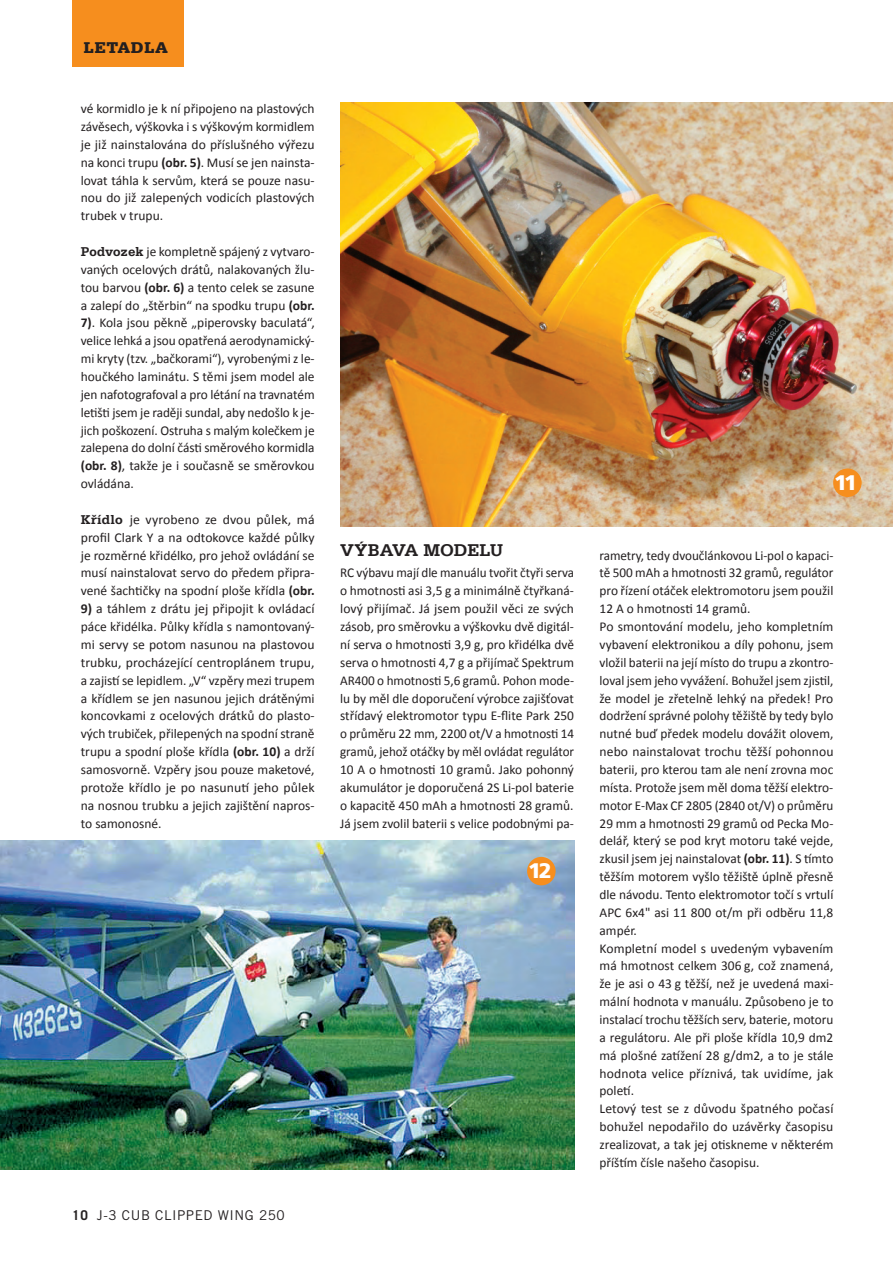
<style>
.page{position:relative;width:893px;height:1263px;background:#fff}
.page>*{position:absolute;margin:0;border:0;box-sizing:border-box;transform-origin:0 0}
.t1{font:900 21.15px "Frutiger CE";color:#fff}
.t2{font:700 18px "Serifa CE";letter-spacing:-.005em;color:#231f20}
.t3{font:900 16.5px "Serifa CE";color:#231f20}
.t4{font:13.5px/17.9px "Calibri";color:#231f20;text-align:justify}
.t5{font:13.5px "Trade Gothic CE";letter-spacing:.04em;color:#231f20}
.s1{font-weight:700}
.s2{font-family:"Serifa CE";font-weight:700}
</style>
<div class="page">
<div style="left:72px;top:0;width:111px;height:67px;background:#f68e1e"></div>
<img style="left:340px;top:103px;width:553px;height:423px">
<img style="left:0;top:840px;width:574px;height:329px">
<div style="left:833px;top:468px;width:29px;height:29px;background:#f68e1e;border-radius:50%"></div>
<div style="left:527px;top:857px;width:29px;height:28px;background:#f68e1e;border-radius:50%"></div>
<p class="t3" style="left:84px;top:38px;width:86px">LETADLA</p>
<p class="t4" style="left:81px;top:100px;width:235px">vé kormidlo je k ní připojeno na plastových závěsech, výškovka i s výškovým kormidlem je již nainstalována do příslušného výřezu na konci trupu <span class="s1">(obr. 5)</span>. Musí se jen nainsta&shy;lovat táhla k servům, která se pouze nasu&shy;nou do již zalepených vodicích plastových trubek v trupu.</p>
<p class="t4" style="left:81px;top:243px;width:235px"><span class="s2">Podvozek</span> je kompletně spájený z vytvaro&shy;vaných ocelových drátů, nalakovaných žlu&shy;tou barvou <span class="s1">(obr. 6)</span> a tento celek se zasune a zalepí do „štěrbin“ na spodku trupu <span class="s1">(obr.<br>7)</span>. Kola jsou pěkně „piperovsky baculatá“, velice lehká a jsou opatřená aerodynamický&shy;mi kryty (tzv. „bačkorami“), vyrobenými z le&shy;houčkého laminátu. S těmi jsem model ale jen nafotografoval a pro létání na travnatém letišti jsem je raději sundal, aby nedošlo k je&shy;jich poškození. Ostruha s malým kolečkem je zalepena do dolní části směrového kormidla <span class="s1">(obr. 8)</span>, takže je i současně se směrovkou ovládána.</p>
<p class="t4" style="left:81px;top:510px;width:235px"><span class="s2">Křídlo</span> je vyrobeno ze dvou půlek, má profil Clark Y a na odtokovce každé půlky je rozměrné křidélko, pro jehož ovládání se musí nainstalovat servo do předem připra&shy;vené šachtičky na spodní ploše křídla <span class="s1">(obr.</span></p>
<p class="t4" style="left:81px;top:600px;width:235px"><span class="s1">9)</span> a táhlem z drátu jej připojit k ovládací páce křidélka. Půlky křídla s namontovaný&shy;mi servy se potom nasunou na plastovou trubku, procházející centroplánem trupu, a zajistí se lepidlem. „V“ vzpěry mezi trupem a křídlem se jen nasunou jejich drátěnými koncovkami z ocelových drátků do plasto&shy;vých trubiček, přilepených na spodní straně trupu a spodní ploše křídla <span class="s1">(obr. 10)</span> a drží samosvorně. Vzpěry jsou pouze maketové, protože křídlo je po nasunutí jeho půlek na nosnou trubku a jejich zajištění napros&shy;to samonosné.</p>
<h2 class="t2" style="left:340px;top:539px;width:164px">VÝBAVA MODELU</h2>
<p class="t4" style="left:340px;top:564px;width:235px">RC výbavu mají dle manuálu tvořit čtyři serva o hmotnosti asi 3,5 g a minimálně čtyřkaná&shy;lový přijímač. Já jsem použil věci ze svých zásob, pro směrovku a výškovku dvě digitál&shy;ní serva o hmotnosti 3,9 g, pro křidélka dvě serva o hmotnosti 4,7 g a přijímač Spektrum AR400 o hmotnosti 5,6 gramů. Pohon mode&shy;lu by měl dle doporučení výrobce zajišťovat střídavý elektromotor typu E-flite Park 250 o průměru 22 mm, 2200 ot/V a hmotnosti 14 gramů, jehož otáčky by měl ovládat regulátor 10 A o hmotnosti 10 gramů. Jako pohonný akumulátor je doporučená 2S Li-pol baterie o kapacitě 450 mAh a hmotnosti 28 gramů.<br>Já jsem zvolil baterii s velice podobnými pa-</p>
<h1 class="t1" style="left:528px;top:859px;width:25px">12</h1>
<p class="t5" style="left:72px;top:1208px;width:214px"><span class="s1">10</span> J-3 CUB CLIPPED WING 250</p>
<h1 class="t1" style="left:834px;top:471px;width:24px">11</h1>
<p class="t4" style="left:600px;top:546px;width:235px;text-align:left">rametry, tedy dvoučlánkovou Li-pol o kapaci&shy;tě 500 mAh a hmotnosti 32 gramů, regulátor pro řízení otáček elektromotoru jsem použil 12 A o hmotnosti 14 gramů.<br>Po smontování modelu, jeho kompletním vybavení elektronikou a díly pohonu, jsem vložil baterii na její místo do trupu a zkontro&shy;loval jsem jeho vyvážení. Bohužel jsem zjistil, že model je zřetelně lehký na předek! Pro dodržení správné polohy těžiště by tedy bylo nutné buď předek modelu dovážit olovem, nebo nainstalovat trochu těžší pohonnou baterii, pro kterou tam ale není zrovna moc místa. Protože jsem měl doma těžší elektro&shy;motor E-Max CF 2805 (2840 ot/V) o průměru 29 mm a hmotnosti 29 gramů od Pecka Mo&shy;delář, který se pod kryt motoru také vejde, zkusil jsem jej nainstalovat <span class="s1">(obr. 11)</span>. S tímto těžším motorem vyšlo těžiště úplně přesně dle návodu. Tento elektromotor točí s vrtulí APC 6x4" asi 11 800 ot/m při odběru 11,8 ampér.<br>Kompletní model s uvedeným vybavením má hmotnost celkem 306 g, což znamená, že je asi o 43 g těžší, než je uvedená maxi&shy;mální hodnota v manuálu. Způsobeno je to instalací trochu těžších serv, baterie, motoru a regulátoru. Ale při ploše křídla 10,9 dm2 má plošné zatížení 28 g/dm2, a to je stále hodnota velice příznivá, tak uvidíme, jak poletí.<br>Letový test se z důvodu špatného počasí bohužel nepodařilo do uzávěrky časopisu zrealizovat, a tak jej otiskneme v některém příštím čísle našeho časopisu.</p>
</div>
